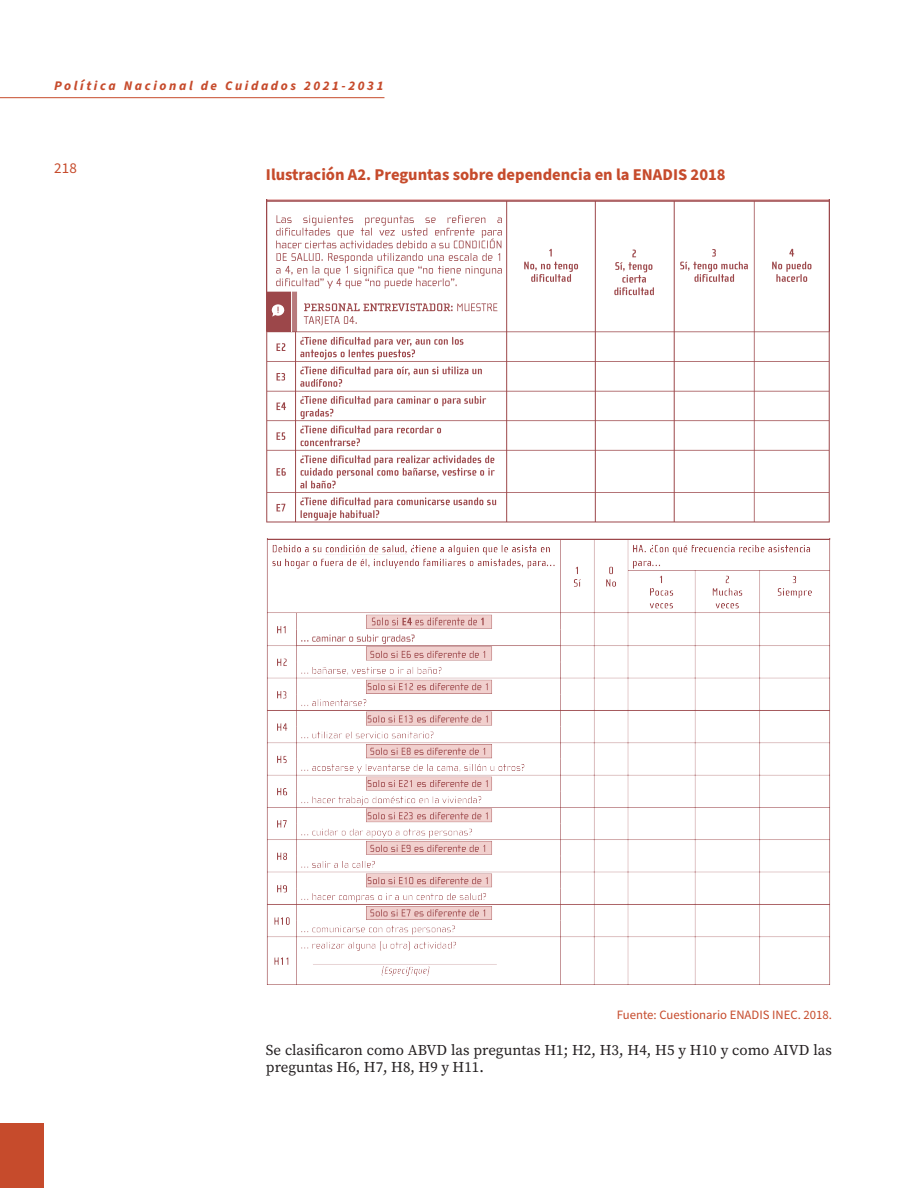
<style>
.page{position:relative;width:918px;height:1188px;background:#fff}
.page>*{position:absolute;margin:0;border:0;box-sizing:border-box;transform-origin:0 0}
.t1{font:700 16.5px "Source Sans Pro";color:#c64b2c}
.t2{font:15px/17.2px "Source Serif Variable";color:#231f20}
.t3{font:15px "Source Sans Pro";color:#c64b2c}
.t4{font:italic 700 13.2px "Source Sans Pro";letter-spacing:.2em;color:#c64b2c}
.t5{font:12.75px "Source Sans Pro";color:#c64b2c}
</style>
<div class="page">
<hr style="left:0;top:97px;width:384px;height:1px;background:#c64b2c">
<img style="left:266px;top:200px;width:564px;height:323px">
<img style="left:266px;top:539px;width:565px;height:446px">
<div style="left:0;top:1123px;width:43px;height:65px;background:#c64b2c"></div>
<p class="t4" style="left:54px;top:77px;width:331px">Política Nacional de Cuidados 2021-2031</p>
<p class="t3" style="left:54px;top:158px;width:25px">218</p>
<p class="t1" style="left:266px;top:163px;width:461px">Ilustración A2. Preguntas sobre dependencia en la ENADIS 2018</p>
<p class="t5" style="left:617px;top:1007px;width:217px">Fuente: Cuestionario ENADIS INEC. 2018.</p>
<p class="t2" style="left:266px;top:1041px;width:567px">Se clasificaron como ABVD las preguntas H1; H2, H3, H4, H5 y H10 y como AIVD las preguntas H6, H7, H8, H9 y H11.</p>
</div>
